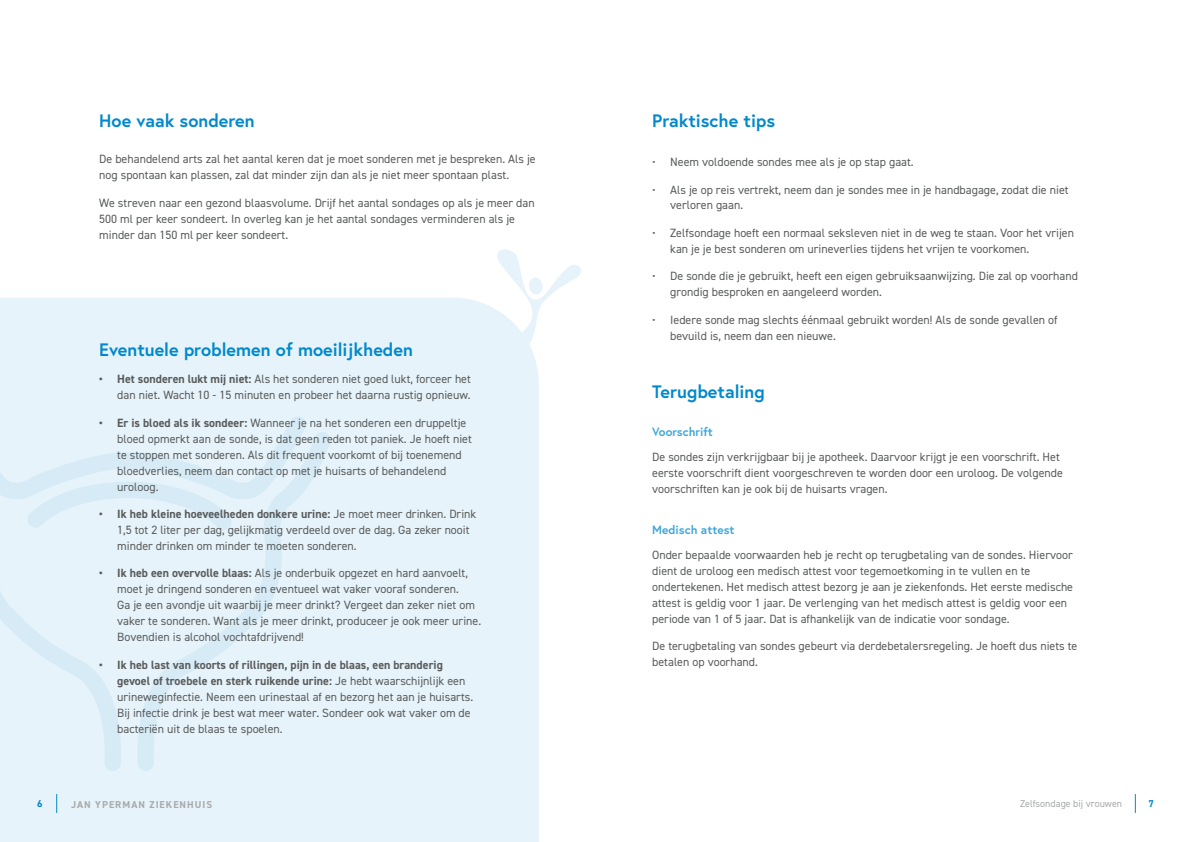
<style>
.page{position:relative;width:1191px;height:842px;background:#fff}
.page>*{position:absolute;margin:0;border:0;box-sizing:border-box;transform-origin:0 0}
.t1{font:700 18px "Europa";color:#0089cc}
.t2{font:12px/16px "DIN2014";color:#5a5c5c}
.t3{font:700 12px "Europa";color:#40a7d9}
.t4{font:10px "DIN2014";color:#a9aaab}
.t5{font:700 10px "DIN2014";letter-spacing:.1em;color:#a9aaab}
.t6{font:700 10px "DIN2014";color:#0089cc}
.s1{font-weight:700}
</style>
<div class="page">
<div style="left:0;top:298px;width:539px;height:544px;background:#e6f3fa"></div>
<svg style="left:0;top:545px;width:128px;height:227px;background:#e4f2f9"></svg>
<svg style="left:128px;top:424px;width:211px;height:348px;background:#e4f2f9"></svg>
<svg style="left:0;top:408px;width:314px;height:137px;background:#e1f0f8"></svg>
<svg style="left:56px;top:794px;width:1px;height:19px"></svg>
<svg style="left:1134px;top:794px;width:1px;height:19px"></svg>
<svg style="left:497px;top:249px;width:84px;height:101px"></svg>
<h1 class="t1" style="left:99px;top:109px;width:157px">Hoe vaak sonderen</h1>
<p class="t2" style="left:99px;top:151px;width:438px">De behandelend arts zal het aantal keren dat je moet sonderen met je bespreken. Als je nog spontaan kan plassen, zal dat minder zijn dan als je niet meer spontaan plast.</p>
<p class="t2" style="left:99px;top:194px;width:437px">We streven naar een gezond blaasvolume. Drijf het aantal sondages op als je meer dan<br>500 ml per keer sondeert. In overleg kan je het aantal sondages verminderen als je minder dan 150 ml per keer sondeert.</p>
<h1 class="t1" style="left:99px;top:337px;width:315px">Eventuele problemen of moeilijkheden</h1>
<p class="t2" style="left:99px;top:371px;width:373px;text-align:right"><span class="s1">• Het sonderen lukt mij niet:</span> Als het sonderen niet goed lukt, forceer het dan niet. Wacht 10 - 15 minuten en probeer het daarna rustig opnieuw.</p>
<p class="t2" style="left:117px;top:414px;width:356px;text-indent:-18px"><span class="s1">• Er is bloed als ik sondeer:</span> Wanneer je na het sonderen een druppeltje bloed opmerkt aan de sonde, is dat geen reden tot paniek. Je hoeft niet te stoppen met sonderen. Als dit frequent voorkomt of bij toenemend bloedverlies, neem dan contact op met je huisarts of behandelend uroloog.</p>
<p class="t2" style="left:117px;top:506px;width:361px;text-indent:-18px"><span class="s1">• Ik heb kleine hoeveelheden donkere urine:</span> Je moet meer drinken. Drink<br>1,5 tot 2 liter per dag, gelijkmatig verdeeld over de dag. Ga zeker nooit minder drinken om minder te moeten sonderen.</p>
<p class="t2" style="left:117px;top:565px;width:365px;text-indent:-18px"><span class="s1">• Ik heb een overvolle blaas:</span> Als je onderbuik opgezet en hard aanvoelt, moet je dringend sonderen en eventueel wat vaker vooraf sonderen.<br>Ga je een avondje uit waarbij je meer drinkt? Vergeet dan zeker niet om vaker te sonderen. Want als je meer drinkt, produceer je ook meer urine.<br>Bovendien is alcohol vochtafdrijvend!</p>
<p class="t2" style="left:117px;top:656px;width:357px;text-indent:-18px"><span class="s1">• Ik heb last van koorts of rillingen, pijn in de blaas, een branderig gevoel of troebele en sterk ruikende urine:</span> Je hebt waarschijnlijk een urineweginfectie. Neem een urinestaal af en bezorg het aan je huisarts.<br>Bij infectie drink je best wat meer water. Sondeer ook wat vaker om de bacteriën uit de blaas te spoelen.</p>
<h1 class="t1" style="left:652px;top:109px;width:124px">Praktische tips</h1>
<p class="t2" style="left:652px;top:154px;width:263px">• Neem voldoende sondes mee als je op stap gaat.</p>
<p class="t2" style="left:670px;top:181px;width:400px;text-indent:-18px">• Als je op reis vertrekt, neem dan je sondes mee in je handbagage, zodat die niet verloren gaan.</p>
<p class="t2" style="left:670px;top:224px;width:405px;text-indent:-18px">• Zelfsondage hoeft een normaal seksleven niet in de weg te staan. Voor het vrijen kan je je best sonderen om urineverlies tijdens het vrijen te voorkomen.</p>
<p class="t2" style="left:670px;top:268px;width:409px;text-indent:-18px">• De sonde die je gebruikt, heeft een eigen gebruiksaanwijzing. Die zal op voorhand grondig besproken en aangeleerd worden.</p>
<p class="t2" style="left:670px;top:311px;width:389px;text-indent:-18px">• Iedere sonde mag slechts éénmaal gebruikt worden! Als de sonde gevallen of bevuild is, neem dan een nieuwe.</p>
<h1 class="t1" style="left:652px;top:379px;width:114px">Terugbetaling</h1>
<p class="t3" style="left:652px;top:424px;width:62px">Voorschrift</p>
<p class="t2" style="left:652px;top:448px;width:412px">De sondes zijn verkrijgbaar bij je apotheek. Daarvoor krijgt je een voorschrift. Het eerste voorschrift dient voorgeschreven te worden door een uroloog. De volgende voorschriften kan je ook bij de huisarts vragen.</p>
<p class="t3" style="left:652px;top:522px;width:84px">Medisch attest</p>
<p class="t2" style="left:652px;top:546px;width:422px">Onder bepaalde voorwaarden heb je recht op terugbetaling van de sondes. Hiervoor dient de uroloog een medisch attest voor tegemoetkoming in te vullen en te ondertekenen. Het medisch attest bezorg je aan je ziekenfonds. Het eerste medische attest is geldig voor 1 jaar. De verlenging van het medisch attest is geldig voor een periode van 1 of 5 jaar. Dat is afhankelijk van de indicatie voor sondage.</p>
<p class="t2" style="left:652px;top:638px;width:427px">De terugbetaling van sondes gebeurt via derdebetalersregeling. Je hoeft dus niets te betalen op voorhand.</p>
<p class="t6" style="left:37px;top:797px;width:7px">6</p>
<p class="t5" style="left:71px;top:797px;width:143px">JAN YPERMAN ZIEKENHUIS</p>
<p class="t4" style="left:1020px;top:797px;width:104px">Zelfsondage bij vrouwen</p>
<p class="t6" style="left:1148px;top:797px;width:7px">7</p>
</div>
